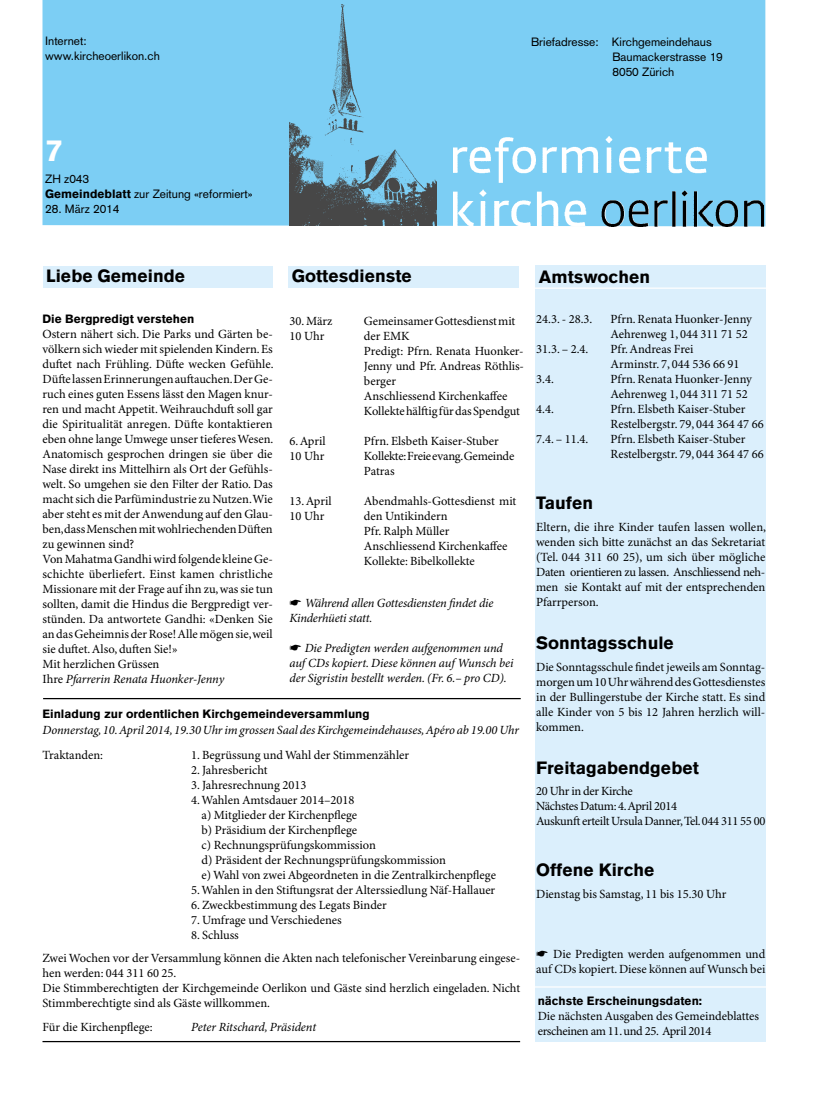
<style>
.page{position:relative;width:815px;height:1106px;background:#fff}
.page>*{position:absolute;margin:0;border:0;box-sizing:border-box;transform-origin:0 0}
.t1{font:900 30px "Akzidenz Grotesk";color:#fff}
.t2{font:900 17.5px "Akzidenz Grotesk";color:#000}
.t3{font:12.5px/15px "Minion Pro";color:#000}
.t4{font:italic 12.5px/15px "Minion Pro";letter-spacing:-.01em;color:#000}
.t5{font:12.5px/15px "Minion Pro";letter-spacing:-.025em;color:#000}
.t6{font:11.88px/15px "Akzidenz Grotesk";color:#000}
.t7{font:900 11.88px "Akzidenz Grotesk";color:#000}
.s1{font-weight:900}
.s2{font-style:italic}
</style>
<div class="page">
<div style="left:535px;top:265px;width:230px;height:777px;background:#dbeffc"></div>
<div style="left:289px;top:266px;width:230px;height:21px;background:#dbeffc"></div>
<div style="left:43px;top:266px;width:230px;height:21px;background:#dbeffc"></div>
<div style="left:43px;top:0;width:722px;height:226px;background:#7ccef4"></div>
<img style="left:289px;top:0;width:147px;height:226px">
<hr style="left:531px;top:287px;width:248px;height:2px;background:#fff">
<hr style="left:527px;top:986px;width:248px;height:1px;background:#fff">
<img style="left:454px;top:136px;width:310px;height:90px">
<img style="left:597px;top:186px;width:167px;height:41px">
<hr style="left:43px;top:698px;width:478px;height:1px;background:#000">
<hr style="left:42px;top:1041px;width:478px;height:1px;background:#000">
<p class="t6" style="left:45px;top:33px;width:116px">Internet: www.kircheoerlikon.ch</p>
<p class="t6" style="left:612px;top:34px;width:112px;text-indent:-81px">Briefadresse: Kirchgemeindehaus<br>Baumackerstrasse 19<br>8050 Zürich</p>
<h1 class="t1" style="left:45px;top:132px;width:18px">7</h1>
<p class="t6" style="left:45px;top:172px;width:209px">ZH z043<br><span class="s1">Gemeindeblatt</span> zur Zeitung «reformiert»</p>
<p class="t6" style="left:45px;top:202px;width:76px">28. März 2014</p>
<h2 class="t2" style="left:46px;top:265px;width:141px">Liebe Gemeinde</h2>
<h2 class="t2" style="left:539px;top:266px;width:113px">Amtswochen</h2>
<p class="t3" style="left:536px;top:312px;width:58px">24.3. - 28.3.</p>
<p class="t3" style="left:611px;top:312px;width:143px">Pfrn. Renata Huonker-Jenny<br>Aehrenweg 1, 044 311 71 52</p>
<p class="t3" style="left:536px;top:342px;width:54px">31.3. – 2.4.</p>
<p class="t3" style="left:611px;top:342px;width:130px">Pfr. Andreas Frei<br>Arminstr. 7, 044 536 66 91</p>
<p class="t3" style="left:536px;top:372px;width:19px">3.4.</p>
<p class="t3" style="left:611px;top:372px;width:143px">Pfrn. Renata Huonker-Jenny<br>Aehrenweg 1, 044 311 71 52</p>
<p class="t3" style="left:536px;top:402px;width:19px">4.4.</p>
<p class="t3" style="left:611px;top:402px;width:155px">Pfrn. Elsbeth Kaiser-Stuber<br>Restelbergstr. 79, 044 364 47 66</p>
<p class="t3" style="left:536px;top:432px;width:54px">7.4. – 11.4.</p>
<p class="t3" style="left:611px;top:432px;width:155px">Pfrn. Elsbeth Kaiser-Stuber<br>Restelbergstr. 79, 044 364 47 66</p>
<h2 class="t2" style="left:536px;top:493px;width:59px">Taufen</h2>
<p class="t3" style="left:536px;top:520px;width:231px;text-align:justify">Eltern, die ihre Kinder taufen lassen wollen, wenden sich bitte zunächst an das Sekretariat (Tel. 044 311 60 25), um sich über mögliche Daten orientieren zu lassen. Anschliessend neh&shy;men sie Kontakt auf mit der entsprechenden Pfarrperson.</p>
<h2 class="t2" style="left:536px;top:632px;width:139px">Sonntagsschule</h2>
<p class="t3" style="left:536px;top:659px;width:231px;text-align:justify">Die Sonntagsschule findet jeweils am Sonntag&shy;morgen um 10 Uhr während des Gottesdienstes in der Bullingerstube der Kirche statt. Es sind alle Kinder von 5 bis 12 Jahren herzlich will&shy;kommen.</p>
<h2 class="t2" style="left:536px;top:757px;width:164px">Freitagabendgebet</h2>
<p class="t5" style="left:536px;top:784px;width:231px">20 Uhr in der Kirche<br>Nächstes Datum: 4. April 2014<br>Auskunft erteilt Ursula Danner, Tel. 044 311 55 00</p>
<h2 class="t2" style="left:536px;top:859px;width:120px">Offene Kirche</h2>
<p class="t3" style="left:536px;top:886px;width:192px">Dienstag bis Samstag, 11 bis 15.30 Uhr</p>
<h2 class="t2" style="left:292px;top:265px;width:122px">Gottesdienste</h2>
<p class="t3" style="left:290px;top:314px;width:44px">30. März</p>
<p class="t3" style="left:364px;top:314px;width:153px">Gemeinsamer Gottesdienst mit</p>
<p class="t3" style="left:290px;top:329px;width:36px">10 Uhr</p>
<p class="t3" style="left:364px;top:329px;width:161px">der EMK<br>Predigt: Pfrn. Renata Huonker-<br>Jenny und Pfr. Andreas Röthlis&shy;berger<br>Anschliessend Kirchenkaffee<br>Kollekte hälftig für das Spendgut</p>
<p class="t3" style="left:290px;top:434px;width:38px">6. April</p>
<p class="t3" style="left:364px;top:434px;width:136px">Pfrn. Elsbeth Kaiser-Stuber</p>
<p class="t3" style="left:290px;top:449px;width:36px">10 Uhr</p>
<p class="t3" style="left:364px;top:449px;width:152px">Kollekte: Freie evang. Gemeinde<br>Patras</p>
<p class="t3" style="left:290px;top:494px;width:44px">13. April</p>
<p class="t3" style="left:364px;top:494px;width:154px">Abendmahls-Gottesdienst mit</p>
<p class="t3" style="left:290px;top:509px;width:36px">10 Uhr</p>
<p class="t3" style="left:364px;top:509px;width:145px">den Untikindern<br>Pfr. Ralph Müller<br>Anschliessend Kirchenkaffee<br>Kollekte: Bibelkollekte</p>
<p class="t4" style="left:290px;top:596px;width:205px">☛ Während allen Gottesdiensten findet die<br>Kinderhüeti statt.</p>
<p class="t4" style="left:290px;top:641px;width:226px">☛ Die Predigten werden aufgenommen und auf CDs kopiert. Diese können auf Wunsch bei der Sigristin bestellt werden. (Fr. 6.– pro CD).</p>
<p class="t7" style="left:42px;top:311px;width:154px">Die Bergpredigt verstehen</p>
<p class="t3" style="left:42px;top:326px;width:233px">Ostern nähert sich. Die Parks und Gärten be&shy;völkern sich wieder mit spielenden Kindern. Es duftet nach Frühling. Düfte wecken Gefühle.<br>Düfte lassen Erinnerungen auftauchen. Der Ge&shy;ruch eines guten Essens lässt den Magen knur&shy;ren und macht Appetit. Weihrauchduft soll gar die Spiritualität anregen. Düfte kontaktieren eben ohne lange Umwege unser tieferes Wesen.<br>Anatomisch gesprochen dringen sie über die Nase direkt ins Mittelhirn als Ort der Gefühls&shy;welt. So umgehen sie den Filter der Ratio. Das macht sich die Parfümindustrie zu Nutzen. Wie aber steht es mit der Anwendung auf den Glau&shy;ben, dass Menschen mit wohlriechenden Düften zu gewinnen sind?<br>Von Mahatma Gandhi wird folgende kleine Ge&shy;schichte überliefert. Einst kamen christliche Missionare mit der Frage auf ihn zu, was sie tun sollten, damit die Hindus die Bergpredigt ver&shy;stünden. Da antwortete Gandhi: «Denken Sie an das Geheimnis der Rose! Alle mögen sie, weil sie duftet. Also, duften Sie!»<br>Mit herzlichen Grüssen<br>Ihre <span class="s2">Pfarrerin Renata Huonker-Jenny</span></p>
<p class="t7" style="left:42px;top:706px;width:329px">Einladung zur ordentlichen Kirchgemeindeversammlung</p>
<p class="t4" style="left:42px;top:723px;width:478px">Donnerstag, 10. April 2014, 19.30 Uhr im grossen Saal des Kirchgemeindehauses, Apéro ab 19.00 Uhr</p>
<p class="t3" style="left:42px;top:748px;width:62px">Traktanden:</p>
<p class="t3" style="left:191px;top:748px;width:219px">1. Begrüssung und Wahl der Stimmenzähler</p>
<p class="t3" style="left:191px;top:763px;width:78px">2. Jahresbericht</p>
<p class="t3" style="left:191px;top:778px;width:117px">3. Jahresrechnung 2013</p>
<p class="t3" style="left:202px;top:793px;width:296px;text-indent:-10px">4. Wahlen Amtsdauer 2014–2018<br>a) Mitglieder der Kirchenpflege<br>b) Präsidium der Kirchenpflege<br>c) Rechnungsprüfungskommission<br>d) Präsident der Rechnungsprüfungskommission<br>e) Wahl von zwei Abgeordneten in die Zentralkirchenpflege</p>
<p class="t3" style="left:191px;top:883px;width:305px">5. Wahlen in den Stiftungsrat der Alterssiedlung Näf-Hallauer</p>
<p class="t3" style="left:191px;top:898px;width:197px">6. Zweckbestimmung des Legats Binder</p>
<p class="t3" style="left:191px;top:913px;width:152px">7. Umfrage und Verschiedenes</p>
<p class="t3" style="left:43px;top:924px;width:479px;line-height:22.5px;text-indent:149px">8. Schluss<br>Zwei Wochen vor der Versammlung können die Akten nach telefonischer Vereinbarung eingese-</p>
<p class="t3" style="left:42px;top:966px;width:479px">hen werden: 044 311 60 25.<br>Die Stimmberechtigten der Kirchgemeinde Oerlikon und Gäste sind herzlich eingeladen. Nicht<br>Stimmberechtigte sind als Gäste willkommen.</p>
<p class="t3" style="left:42px;top:1019px;width:112px">Für die Kirchenpflege:</p>
<p class="t4" style="left:191px;top:1019px;width:126px">Peter Ritschard, Präsident</p>
<p class="t3" style="left:536px;top:946px;width:231px">☛ Die Predigten werden aufgenommen und auf CDs kopiert. Diese können auf Wunsch bei</p>
<p class="t7" style="left:538px;top:993px;width:166px">nächste Erscheinungsdaten:</p>
<p class="t3" style="left:538px;top:1008px;width:223px">Die nächsten Ausgaben des Gemeindeblattes erscheinen am 11. und 25. April 2014</p>
</div>
